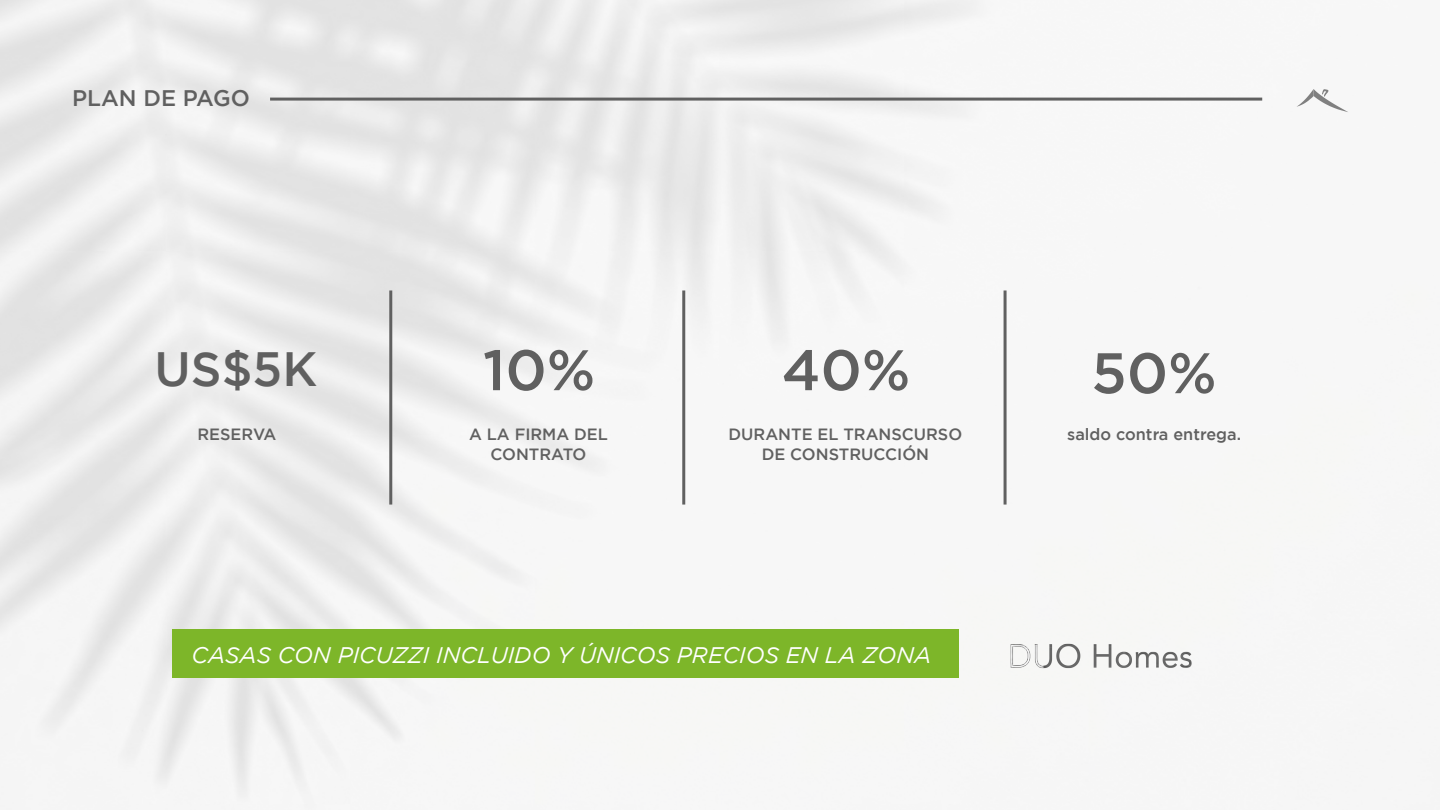
<style>
.page{position:relative;width:1440px;height:810px;background:#fff}
.page>*{position:absolute;margin:0;border:0;box-sizing:border-box;transform-origin:0 0}
.t1{font:500 57px "Gotham";color:#606060}
.t2{font:500 48px "Gotham";color:#606060}
.t3{font:italic 22.5px "Gotham";color:#fff}
.t4{font:500 22.5px "Gotham";color:#606060}
.t5{font:500 16.35px/19.5px "Gotham";color:#606060;text-align:center}
</style>
<div class="page">
<img style="left:0;top:0;width:1415px;height:810px">
<hr style="left:270px;top:98px;width:992px;height:3px;background:#606060">
<svg style="left:1297px;top:89px;width:51px;height:23px"></svg>
<hr style="left:389px;top:290px;width:3px;height:215px;background:#606060">
<hr style="left:682px;top:290px;width:3px;height:215px;background:#606060">
<hr style="left:1004px;top:290px;width:3px;height:215px;background:#606060">
<img style="left:1008px;top:635px;width:186px;height:46px">
<div style="left:173px;top:629px;width:786px;height:49px;background:#7db629"></div>
<h3 class="t4" style="left:72px;top:90px;width:179px">PLAN DE PAGO</h3>
<h2 class="t2" style="left:155px;top:351px;width:164px">US$5K</h2>
<p class="t5" style="left:198px;top:426px;width:80px">RESERVA</p>
<h1 class="t1" style="left:483px;top:349px;width:114px">10%</h1>
<p class="t5" style="left:469px;top:426px;width:140px">A LA FIRMA DEL<br>CONTRATO</p>
<h1 class="t1" style="left:782px;top:349px;width:130px">40%</h1>
<p class="t5" style="left:729px;top:426px;width:235px">DURANTE EL TRANSCURSO<br>DE CONSTRUCCIÓN</p>
<h3 class="t3" style="left:192px;top:643px;width:741px">CASAS CON PICUZZI INCLUIDO Y ÚNICOS PRECIOS EN LA ZONA</h3>
<h1 class="t1" style="left:1091px;top:352px;width:127px">50%</h1>
<p class="t5" style="left:1067px;top:426px;width:175px">saldo contra entrega.</p>
</div>
